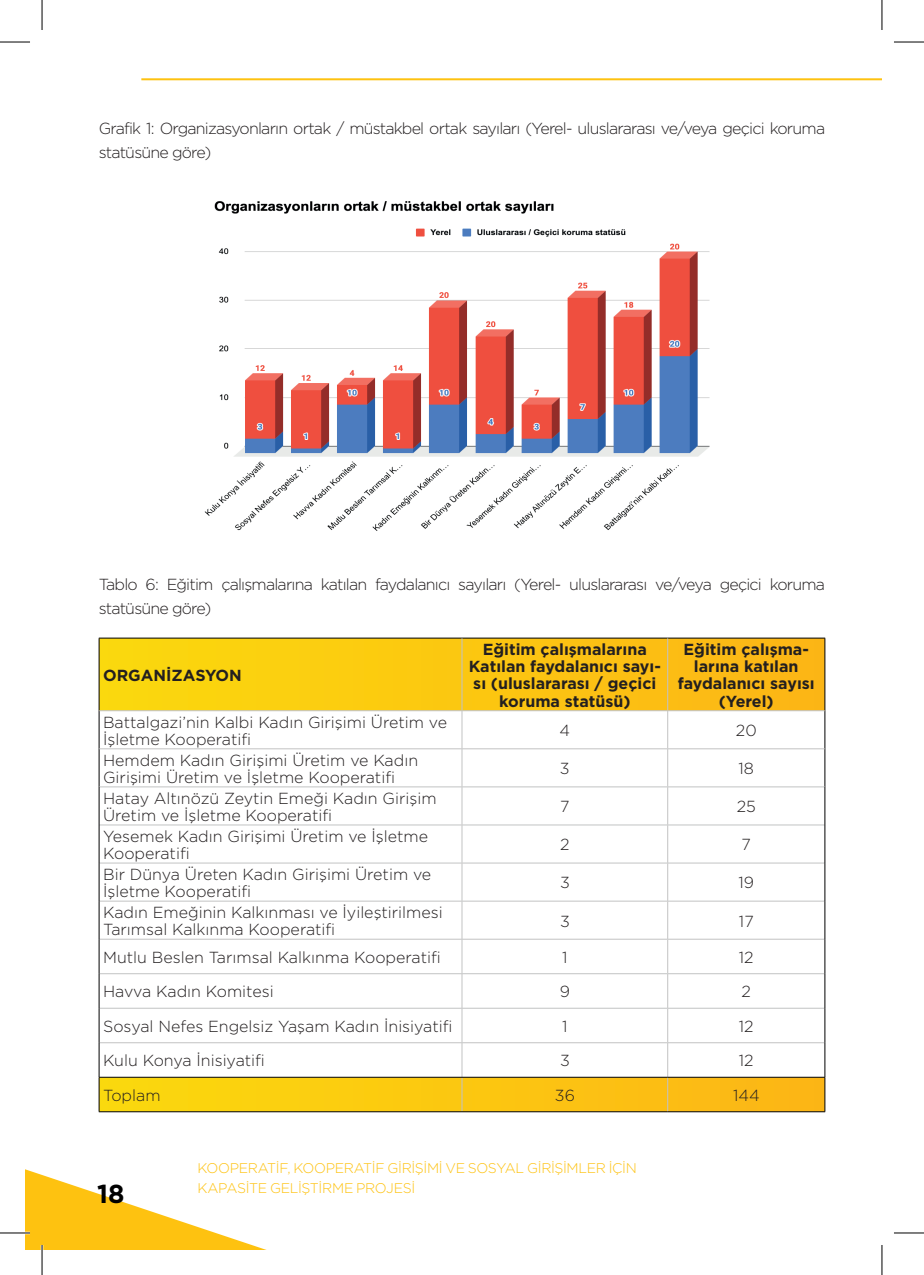
<style>
.page{position:relative;width:924px;height:1275px;background:#fff}
.page>*{position:absolute;margin:0;border:0;box-sizing:border-box;transform-origin:0 0}
.t1{font:700 26px "Gotham";color:#000}
.t2{font:300 16px/17.2px "Gotham";color:#231f20}
.t3{font:300 16px/24px "Gotham";letter-spacing:-.05em;color:#231f20}
.t4{font:700 16px/17.2px "Gotham";color:#231f20;text-align:center}
.t5{font:300 14px/19.6px "Gotham";letter-spacing:-.025em;color:#fec210}
</style>
<div class="page">
<hr style="left:141px;top:78px;width:740px;height:2px;background:#fec210">
<svg style="left:25px;top:1169px;width:242px;height:81px"></svg>
<img style="left:204px;top:201px;width:506px;height:330px">
<svg style="left:100px;top:639px;width:724px;height:71px;background:#fbc711"></svg>
<svg style="left:100px;top:1078px;width:724px;height:33px;background:#fbc711"></svg>
<hr style="left:99px;top:638px;width:363px;height:1px;background:#000001">
<hr style="left:99px;top:638px;width:1px;height:72px;background:#000001">
<hr style="left:462px;top:638px;width:205px;height:1px;background:#000001">
<hr style="left:667px;top:638px;width:157px;height:1px;background:#000001">
<hr style="left:824px;top:638px;width:1px;height:72px;background:#000001">
<hr style="left:99px;top:710px;width:1px;height:39px;background:#000001">
<hr style="left:824px;top:710px;width:1px;height:39px;background:#000001">
<hr style="left:99px;top:749px;width:1px;height:38px;background:#000001">
<hr style="left:824px;top:749px;width:1px;height:38px;background:#000001">
<hr style="left:461px;top:638px;width:1px;height:72px;background:#c2c3c3">
<hr style="left:667px;top:638px;width:1px;height:72px;background:#c2c3c3">
<hr style="left:99px;top:710px;width:363px;height:1px;background:#c2c3c3">
<hr style="left:462px;top:710px;width:205px;height:1px;background:#c2c3c3">
<hr style="left:461px;top:711px;width:1px;height:37px;background:#c2c3c3">
<hr style="left:667px;top:710px;width:157px;height:1px;background:#c2c3c3">
<hr style="left:667px;top:711px;width:1px;height:37px;background:#c2c3c3">
<hr style="left:99px;top:748px;width:363px;height:1px;background:#c2c3c3">
<hr style="left:462px;top:748px;width:205px;height:1px;background:#c2c3c3">
<hr style="left:461px;top:749px;width:1px;height:37px;background:#c2c3c3">
<hr style="left:667px;top:748px;width:157px;height:1px;background:#c2c3c3">
<hr style="left:667px;top:749px;width:1px;height:37px;background:#c2c3c3">
<hr style="left:99px;top:786px;width:363px;height:1px;background:#c2c3c3">
<hr style="left:462px;top:786px;width:205px;height:1px;background:#c2c3c3">
<hr style="left:461px;top:787px;width:1px;height:37px;background:#c2c3c3">
<hr style="left:667px;top:786px;width:157px;height:1px;background:#c2c3c3">
<hr style="left:667px;top:787px;width:1px;height:37px;background:#c2c3c3">
<hr style="left:99px;top:824px;width:363px;height:1px;background:#c2c3c3">
<hr style="left:462px;top:824px;width:205px;height:1px;background:#c2c3c3">
<hr style="left:461px;top:825px;width:1px;height:37px;background:#c2c3c3">
<hr style="left:667px;top:824px;width:157px;height:1px;background:#c2c3c3">
<hr style="left:667px;top:825px;width:1px;height:37px;background:#c2c3c3">
<hr style="left:99px;top:862px;width:363px;height:1px;background:#c2c3c3">
<hr style="left:462px;top:862px;width:205px;height:1px;background:#c2c3c3">
<hr style="left:461px;top:863px;width:1px;height:38px;background:#c2c3c3">
<hr style="left:667px;top:862px;width:157px;height:1px;background:#c2c3c3">
<hr style="left:667px;top:863px;width:1px;height:38px;background:#c2c3c3">
<hr style="left:99px;top:900px;width:363px;height:1px;background:#c2c3c3">
<hr style="left:462px;top:900px;width:205px;height:1px;background:#c2c3c3">
<hr style="left:461px;top:901px;width:1px;height:38px;background:#c2c3c3">
<hr style="left:667px;top:900px;width:157px;height:1px;background:#c2c3c3">
<hr style="left:667px;top:901px;width:1px;height:38px;background:#c2c3c3">
<hr style="left:99px;top:939px;width:363px;height:1px;background:#c2c3c3">
<hr style="left:462px;top:939px;width:205px;height:1px;background:#c2c3c3">
<hr style="left:461px;top:939px;width:1px;height:34px;background:#c2c3c3">
<hr style="left:667px;top:939px;width:157px;height:1px;background:#c2c3c3">
<hr style="left:667px;top:939px;width:1px;height:34px;background:#c2c3c3">
<hr style="left:99px;top:973px;width:363px;height:1px;background:#c2c3c3">
<hr style="left:462px;top:973px;width:205px;height:1px;background:#c2c3c3">
<hr style="left:461px;top:974px;width:1px;height:34px;background:#c2c3c3">
<hr style="left:667px;top:973px;width:157px;height:1px;background:#c2c3c3">
<hr style="left:667px;top:974px;width:1px;height:34px;background:#c2c3c3">
<hr style="left:99px;top:1008px;width:363px;height:1px;background:#c2c3c3">
<hr style="left:462px;top:1008px;width:205px;height:1px;background:#c2c3c3">
<hr style="left:461px;top:1008px;width:1px;height:34px;background:#c2c3c3">
<hr style="left:667px;top:1008px;width:157px;height:1px;background:#c2c3c3">
<hr style="left:667px;top:1008px;width:1px;height:34px;background:#c2c3c3">
<hr style="left:99px;top:1042px;width:363px;height:1px;background:#c2c3c3">
<hr style="left:462px;top:1042px;width:205px;height:1px;background:#c2c3c3">
<hr style="left:461px;top:1043px;width:1px;height:34px;background:#c2c3c3">
<hr style="left:667px;top:1042px;width:157px;height:1px;background:#c2c3c3">
<hr style="left:667px;top:1043px;width:1px;height:34px;background:#c2c3c3">
<hr style="left:461px;top:1077px;width:1px;height:34px;background:#c2c3c3">
<hr style="left:667px;top:1077px;width:1px;height:34px;background:#c2c3c3">
<hr style="left:99px;top:787px;width:1px;height:38px;background:#000001">
<hr style="left:824px;top:787px;width:1px;height:38px;background:#000001">
<hr style="left:99px;top:825px;width:1px;height:38px;background:#000001">
<hr style="left:824px;top:825px;width:1px;height:38px;background:#000001">
<hr style="left:99px;top:863px;width:1px;height:38px;background:#000001">
<hr style="left:824px;top:863px;width:1px;height:38px;background:#000001">
<hr style="left:99px;top:901px;width:1px;height:38px;background:#000001">
<hr style="left:824px;top:901px;width:1px;height:38px;background:#000001">
<hr style="left:99px;top:939px;width:1px;height:34px;background:#000001">
<hr style="left:824px;top:939px;width:1px;height:34px;background:#000001">
<hr style="left:99px;top:973px;width:1px;height:35px;background:#000001">
<hr style="left:824px;top:973px;width:1px;height:35px;background:#000001">
<hr style="left:99px;top:1008px;width:1px;height:34px;background:#000001">
<hr style="left:824px;top:1008px;width:1px;height:34px;background:#000001">
<hr style="left:99px;top:1042px;width:1px;height:35px;background:#000001">
<hr style="left:824px;top:1042px;width:1px;height:35px;background:#000001">
<hr style="left:99px;top:1077px;width:363px;height:1px;background:#000001">
<hr style="left:99px;top:1077px;width:1px;height:34px;background:#000001">
<hr style="left:462px;top:1077px;width:205px;height:1px;background:#000001">
<hr style="left:667px;top:1077px;width:157px;height:1px;background:#000001">
<hr style="left:824px;top:1077px;width:1px;height:34px;background:#000001">
<hr style="left:99px;top:1111px;width:363px;height:1px;background:#000001">
<hr style="left:462px;top:1111px;width:205px;height:1px;background:#000001">
<hr style="left:667px;top:1111px;width:157px;height:1px;background:#000001">
<hr style="left:0;top:1231px;width:30px;height:3px;background:#fff">
<hr style="left:41px;top:1245px;width:2px;height:30px;background:#fff">
<hr style="left:0;top:42px;width:30px;height:1px;background:#000">
<hr style="left:893px;top:42px;width:30px;height:1px;background:#000">
<hr style="left:0;top:1232px;width:30px;height:1px;background:#000">
<hr style="left:893px;top:1232px;width:30px;height:1px;background:#000">
<hr style="left:42px;top:0;width:1px;height:30px;background:#000">
<hr style="left:42px;top:1245px;width:1px;height:30px;background:#000">
<hr style="left:881px;top:0;width:1px;height:30px;background:#000">
<hr style="left:881px;top:1245px;width:1px;height:30px;background:#000">
<p class="t3" style="left:99px;top:116px;width:727px">Grafik 1: Organizasyonların ortak / müstakbel ortak sayıları (Yerel- uluslararası ve/veya geçici koruma statüsüne göre)</p>
<p class="t3" style="left:99px;top:572px;width:727px">Tablo 6: Eğitim çalışmalarına katılan faydalanıcı sayıları (Yerel- uluslararası ve/veya geçici koruma statüsüne göre)</p>
<p class="t4" style="left:103px;top:666px;width:140px">ORGANİZASYON</p>
<p class="t4" style="left:468px;top:640px;width:193px">Eğitim çalışmalarına<br>Katılan faydalanıcı sayı&shy;sı (uluslararası / geçici koruma statüsü)</p>
<p class="t4" style="left:677px;top:640px;width:138px">Eğitim çalışma&shy;larına katılan faydalanıcı sayısı (Yerel)</p>
<p class="t2" style="left:103px;top:713px;width:345px">Battalgazi’nin Kalbi Kadın Girişimi Üretim ve<br>İşletme Kooperatifi</p>
<p class="t2" style="left:559px;top:721px;width:12px">4</p>
<p class="t2" style="left:735px;top:721px;width:22px">20</p>
<p class="t2" style="left:103px;top:751px;width:316px">Hemdem Kadın Girişimi Üretim ve Kadın<br>Girişimi Üretim ve İşletme Kooperatifi</p>
<p class="t2" style="left:559px;top:759px;width:11px">3</p>
<p class="t2" style="left:738px;top:759px;width:17px">18</p>
<p class="t2" style="left:103px;top:789px;width:335px">Hatay Altınözü Zeytin Emeği Kadın Girişim<br>Üretim ve İşletme Kooperatifi</p>
<p class="t2" style="left:560px;top:797px;width:11px">7</p>
<p class="t2" style="left:736px;top:797px;width:21px">25</p>
<p class="t2" style="left:103px;top:827px;width:326px">Yesemek Kadın Girişimi Üretim ve İşletme<br>Kooperatifi</p>
<p class="t2" style="left:560px;top:835px;width:11px">2</p>
<p class="t2" style="left:741px;top:835px;width:11px">7</p>
<p class="t2" style="left:103px;top:865px;width:329px">Bir Dünya Üreten Kadın Girişimi Üretim ve<br>İşletme Kooperatifi</p>
<p class="t2" style="left:559px;top:873px;width:11px">3</p>
<p class="t2" style="left:738px;top:873px;width:17px">19</p>
<p class="t2" style="left:103px;top:903px;width:341px">Kadın Emeğinin Kalkınması ve İyileştirilmesi<br>Tarımsal Kalkınma Kooperatifi</p>
<p class="t2" style="left:559px;top:912px;width:11px">3</p>
<p class="t2" style="left:738px;top:912px;width:16px">17</p>
<p class="t2" style="left:103px;top:948px;width:339px">Mutlu Beslen Tarımsal Kalkınma Kooperatifi</p>
<p class="t2" style="left:562px;top:948px;width:7px">1</p>
<p class="t2" style="left:738px;top:948px;width:16px">12</p>
<p class="t2" style="left:103px;top:982px;width:172px">Havva Kadın Komitesi</p>
<p class="t2" style="left:559px;top:982px;width:12px">9</p>
<p class="t2" style="left:741px;top:982px;width:11px">2</p>
<p class="t2" style="left:103px;top:1017px;width:351px">Sosyal Nefes Engelsiz Yaşam Kadın İnisiyatifi</p>
<p class="t2" style="left:562px;top:1017px;width:7px">1</p>
<p class="t2" style="left:738px;top:1017px;width:16px">12</p>
<p class="t2" style="left:103px;top:1051px;width:163px">Kulu Konya İnisiyatifi</p>
<p class="t2" style="left:559px;top:1051px;width:11px">3</p>
<p class="t2" style="left:738px;top:1051px;width:16px">12</p>
<p class="t2" style="left:103px;top:1086px;width:59px">Toplam</p>
<p class="t2" style="left:554px;top:1086px;width:22px">36</p>
<p class="t2" style="left:732px;top:1086px;width:28px">144</p>
<h1 class="t1" style="left:97px;top:1176px;width:29px">18</h1>
<p class="t5" style="left:197px;top:1158px;width:441px">KOOPERATİF, KOOPERATİF GİRİŞİMİ VE SOSYAL GİRİŞİMLER İÇİN<br>KAPASİTE GELİŞTİRME PROJESİ</p>
</div>
